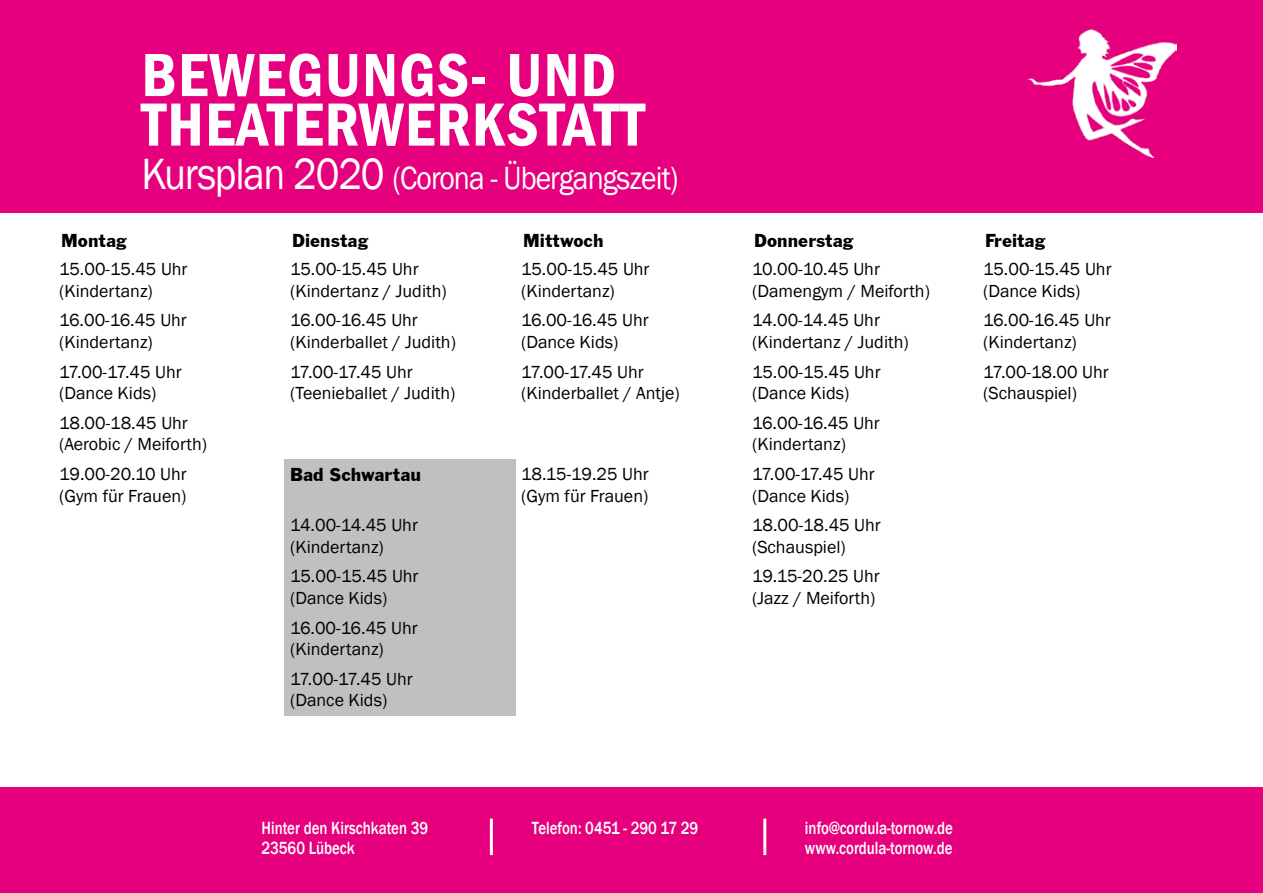
<style>
.page{position:relative;width:1263px;height:893px;background:#fff}
.page>*{position:absolute;margin:0;border:0;box-sizing:border-box;transform-origin:0 0}
.t1{font:63px/49.5px "ITC Franklin Gothic Std Dm Cd";letter-spacing:.02em;color:#fff}
.t2{font:33px "Franklin Gothic";letter-spacing:-.03em;color:#fff;scale:.9 1}
.t3{font:19.5px "Franklin Gothic";color:#000}
.t4{font:500 18.15px/19.8px "Franklin Gothic";color:#fff;scale:.82 1}
.t5{font:18px/21.6px "Franklin Gothic";color:#000}
.s1{font-size:45px}
</style>
<div class="page">
<div style="left:284px;top:459px;width:232px;height:256px;background:#c0c0c0"></div>
<div style="left:0;top:0;width:1263px;height:213px;background:#e6007d"></div>
<div style="left:0;top:787px;width:1263px;height:106px;background:#e6007d"></div>
<img style="left:1027px;top:29px;width:149px;height:128px">
<hr style="left:763px;top:819px;width:3px;height:36px;background:#fff">
<hr style="left:490px;top:819px;width:3px;height:36px;background:#fff">
<h1 class="t1" style="left:141px;top:51px;width:505px">BEWEGUNGS- UND<br>THEATERWERKSTATT</h1>
<h2 class="t2" style="left:141px;top:157px;width:598px"><span class="s1">Kursplan 2020</span> (Corona - Übergangszeit)</h2>
<p class="t3" style="left:61px;top:228px;width:67px">Montag</p>
<p class="t3" style="left:292px;top:228px;width:78px">Dienstag</p>
<p class="t3" style="left:523px;top:228px;width:82px">Mittwoch</p>
<p class="t3" style="left:754px;top:228px;width:101px">Donnerstag</p>
<p class="t3" style="left:985px;top:228px;width:62px">Freitag</p>
<p class="t5" style="left:59px;top:259px;width:130px">15.00-15.45 Uhr (Kindertanz)</p>
<p class="t5" style="left:290px;top:259px;width:158px">15.00-15.45 Uhr (Kindertanz / Judith)</p>
<p class="t5" style="left:521px;top:259px;width:130px">15.00-15.45 Uhr (Kindertanz)</p>
<p class="t5" style="left:752px;top:259px;width:179px">10.00-10.45 Uhr (Damengym / Meiforth)</p>
<p class="t5" style="left:983px;top:259px;width:130px">15.00-15.45 Uhr (Dance Kids)</p>
<p class="t5" style="left:59px;top:310px;width:129px">16.00-16.45 Uhr (Kindertanz)</p>
<p class="t5" style="left:290px;top:310px;width:167px">16.00-16.45 Uhr (Kinderballet / Judith)</p>
<p class="t5" style="left:521px;top:310px;width:129px">16.00-16.45 Uhr (Dance Kids)</p>
<p class="t5" style="left:752px;top:310px;width:158px">14.00-14.45 Uhr (Kindertanz / Judith)</p>
<p class="t5" style="left:983px;top:310px;width:129px">16.00-16.45 Uhr (Kindertanz)</p>
<p class="t5" style="left:59px;top:361px;width:124px">17.00-17.45 Uhr (Dance Kids)</p>
<p class="t5" style="left:290px;top:361px;width:167px">17.00-17.45 Uhr (Teenieballet / Judith)</p>
<p class="t5" style="left:521px;top:361px;width:160px">17.00-17.45 Uhr (Kinderballet / Antje)</p>
<p class="t5" style="left:752px;top:361px;width:130px">15.00-15.45 Uhr (Dance Kids)</p>
<p class="t5" style="left:983px;top:361px;width:127px">17.00-18.00 Uhr (Schauspiel)</p>
<p class="t5" style="left:59px;top:412px;width:149px">18.00-18.45 Uhr (Aerobic / Meiforth)</p>
<p class="t5" style="left:752px;top:412px;width:129px">16.00-16.45 Uhr (Kindertanz)</p>
<p class="t5" style="left:59px;top:464px;width:129px">19.00-20.10 Uhr (Gym für Frauen)</p>
<p class="t3" style="left:290px;top:462px;width:133px">Bad Schwartau</p>
<p class="t5" style="left:521px;top:464px;width:129px">18.15-19.25 Uhr (Gym für Frauen)</p>
<p class="t5" style="left:752px;top:464px;width:124px">17.00-17.45 Uhr (Dance Kids)</p>
<p class="t5" style="left:290px;top:515px;width:129px">14.00-14.45 Uhr (Kindertanz)</p>
<p class="t5" style="left:752px;top:515px;width:130px">18.00-18.45 Uhr (Schauspiel)</p>
<p class="t5" style="left:290px;top:566px;width:130px">15.00-15.45 Uhr (Dance Kids)</p>
<p class="t5" style="left:752px;top:566px;width:129px">19.15-20.25 Uhr (Jazz / Meiforth)</p>
<p class="t5" style="left:290px;top:617px;width:129px">16.00-16.45 Uhr (Kindertanz)</p>
<p class="t5" style="left:290px;top:668px;width:124px">17.00-17.45 Uhr (Dance Kids)</p>
<p class="t4" style="left:261px;top:818px;width:205px">Hinter den Kirschkaten 39<br>23560 Lübeck</p>
<p class="t4" style="left:532px;top:818px;width:204px">Telefon: 0451 - 290 17 29</p>
<p class="t4" style="left:805px;top:818px;width:182px">info@cordula-tornow.de www.cordula-tornow.de</p>
</div>
